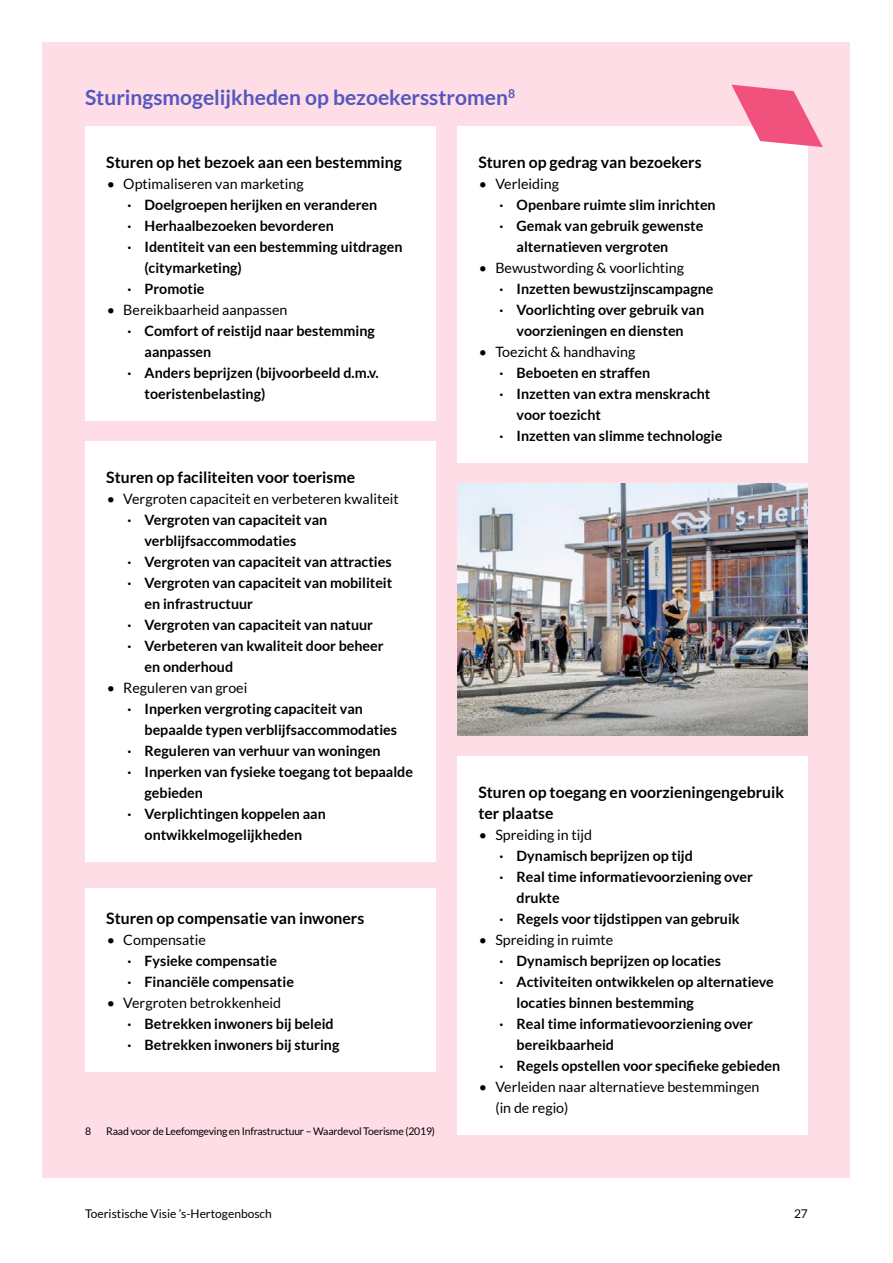
<style>
.page{position:relative;width:893px;height:1263px;background:#fff}
.page>*{position:absolute;margin:0;border:0;box-sizing:border-box;transform-origin:0 0}
.t1{font:700 21px "Lato";color:#5457bf}
.P_-_Kop{font:700 15.75px/21px "Lato";color:#000}
.t2{font:700 14.25px/21px "Lato";color:#000}
.t3{font:14.25px/21px "Lato";color:#000}
.t4{font:12px "Lato";color:#000}
.P_Voetnoot{font:10.5px "Lato";letter-spacing:-.02em;color:#000}
</style>
<div class="page">
<div style="left:43px;top:42px;width:807px;height:1136px;background:#ffdde6"></div>
<div style="left:85px;top:126px;width:351px;height:294px;background:#fff"></div>
<div style="left:457px;top:756px;width:351px;height:379px;background:#fff"></div>
<div style="left:457px;top:126px;width:351px;height:336px;background:#fff"></div>
<div style="left:85px;top:441px;width:351px;height:420px;background:#fff"></div>
<div style="left:85px;top:888px;width:351px;height:183px;background:#fff"></div>
<img style="left:457px;top:483px;width:351px;height:252px">
<svg style="left:731px;top:85px;width:92px;height:62px"></svg>
<h4 class="t1" style="left:85px;top:85px;width:432px">Sturingsmogelijkheden op bezoekersstromen<sup>8</sup></h4>
<p class="P_-_Kop" style="left:106px;top:152px;width:297px">Sturen op het bezoek aan een bestemming</p>
<p class="t3" style="left:107px;top:173px;width:198px">• Optimaliseren van marketing</p>
<p class="t2" style="left:128px;top:194px;width:251px">· Doelgroepen herijken en veranderen</p>
<p class="t2" style="left:128px;top:215px;width:208px">· Herhaalbezoeken bevorderen</p>
<p class="t2" style="left:145px;top:236px;width:259px;text-indent:-17px">· Identiteit van een bestemming uitdragen (citymarketing)</p>
<p class="t2" style="left:128px;top:278px;width:78px">· Promotie</p>
<p class="t3" style="left:107px;top:299px;width:182px">• Bereikbaarheid aanpassen</p>
<p class="t2" style="left:145px;top:320px;width:232px;text-indent:-17px">· Comfort of reistijd naar bestemming aanpassen</p>
<p class="t2" style="left:145px;top:362px;width:236px;text-indent:-17px">· Anders beprijzen (bijvoorbeeld d.m.v. toeristenbelasting)</p>
<p class="P_-_Kop" style="left:106px;top:467px;width:250px">Sturen op faciliteiten voor toerisme</p>
<p class="t3" style="left:107px;top:488px;width:293px">• Vergroten capaciteit en verbeteren kwaliteit</p>
<p class="t2" style="left:145px;top:509px;width:184px;text-indent:-17px">· Vergroten van capaciteit van verblijfsaccommodaties</p>
<p class="t2" style="left:128px;top:551px;width:266px">· Vergroten van capaciteit van attracties</p>
<p class="t2" style="left:145px;top:572px;width:249px;text-indent:-17px">· Vergroten van capaciteit van mobiliteit en infrastructuur</p>
<p class="t2" style="left:128px;top:614px;width:247px">· Vergroten van capaciteit van natuur</p>
<p class="t2" style="left:145px;top:635px;width:241px;text-indent:-17px">· Verbeteren van kwaliteit door beheer en onderhoud</p>
<p class="t3" style="left:107px;top:677px;width:142px">• Reguleren van groei</p>
<p class="t2" style="left:145px;top:698px;width:254px;text-indent:-17px">· Inperken vergroting capaciteit van bepaalde typen verblijfsaccommodaties</p>
<p class="t2" style="left:128px;top:740px;width:255px">· Reguleren van verhuur van woningen</p>
<p class="t2" style="left:145px;top:761px;width:270px;text-indent:-17px">· Inperken van fysieke toegang tot bepaalde gebieden</p>
<p class="t2" style="left:128px;top:803px;width:200px;text-align:center">· Verplichtingen koppelen aan ontwikkelmogelijkheden</p>
<p class="P_-_Kop" style="left:106px;top:908px;width:259px">Sturen op compensatie van inwoners</p>
<p class="t3" style="left:107px;top:929px;width:100px">• Compensatie</p>
<p class="t2" style="left:128px;top:950px;width:151px">· Fysieke compensatie</p>
<p class="t2" style="left:128px;top:971px;width:168px">· Financiële compensatie</p>
<p class="t3" style="left:107px;top:992px;width:176px">• Vergroten betrokkenheid</p>
<p class="t2" style="left:128px;top:1013px;width:208px">· Betrekken inwoners bij beleid</p>
<p class="t2" style="left:128px;top:1034px;width:213px">· Betrekken inwoners bij sturing</p>
<p class="P_Voetnoot" style="left:85px;top:1125px;width:8px">8</p>
<p class="P_Voetnoot" style="left:106px;top:1125px;width:330px">Raad voor de Leefomgeving en Infrastructuur – Waardevol Toerisme (2019)</p>
<p class="P_-_Kop" style="left:478px;top:152px;width:225px">Sturen op gedrag van bezoekers</p>
<p class="t3" style="left:479px;top:173px;width:82px">• Verleiding</p>
<p class="t2" style="left:500px;top:194px;width:218px">· Openbare ruimte slim inrichten</p>
<p class="t2" style="left:517px;top:215px;width:188px;text-indent:-17px">· Gemak van gebruik gewenste alternatieven vergroten</p>
<p class="t3" style="left:479px;top:257px;width:207px">• Bewustwording &amp; voorlichting</p>
<p class="t2" style="left:500px;top:278px;width:215px">· Inzetten bewustzijnscampagne</p>
<p class="t2" style="left:500px;top:299px;width:206px;text-align:center">· Voorlichting over gebruik van voorzieningen en diensten</p>
<p class="t3" style="left:479px;top:341px;width:158px">• Toezicht &amp; handhaving</p>
<p class="t2" style="left:500px;top:362px;width:152px">· Beboeten en straffen</p>
<p class="t2" style="left:517px;top:383px;width:195px;text-indent:-17px">· Inzetten van extra menskracht voor toezicht</p>
<p class="t2" style="left:500px;top:425px;width:224px">· Inzetten van slimme technologie</p>
<p class="P_-_Kop" style="left:478px;top:782px;width:307px">Sturen op toegang en voorzieningengebruik ter plaatse</p>
<p class="t3" style="left:479px;top:824px;width:115px">• Spreiding in tijd</p>
<p class="t2" style="left:500px;top:845px;width:195px">· Dynamisch beprijzen op tijd</p>
<p class="t2" style="left:517px;top:866px;width:238px;text-indent:-17px">· Real time informatievoorziening over drukte</p>
<p class="t2" style="left:500px;top:908px;width:242px">· Regels voor tijdstippen van gebruik</p>
<p class="t3" style="left:479px;top:929px;width:136px">• Spreiding in ruimte</p>
<p class="t2" style="left:500px;top:950px;width:223px">· Dynamisch beprijzen op locaties</p>
<p class="t2" style="left:517px;top:971px;width:259px;text-indent:-17px">· Activiteiten ontwikkelen op alternatieve locaties binnen bestemming</p>
<p class="t2" style="left:517px;top:1013px;width:238px;text-indent:-17px">· Real time informatievoorziening over bereikbaarheid</p>
<p class="t2" style="left:500px;top:1055px;width:282px">· Regels opstellen voor specifieke gebieden</p>
<p class="t3" style="left:495px;top:1076px;width:265px;text-indent:-16px">• Verleiden naar alternatieve bestemmingen (in de regio)</p>
<p class="t4" style="left:85px;top:1207px;width:188px">Toeristische Visie ’s-Hertogenbosch</p>
<p class="t4" style="left:794px;top:1207px;width:15px">27</p>
</div>
